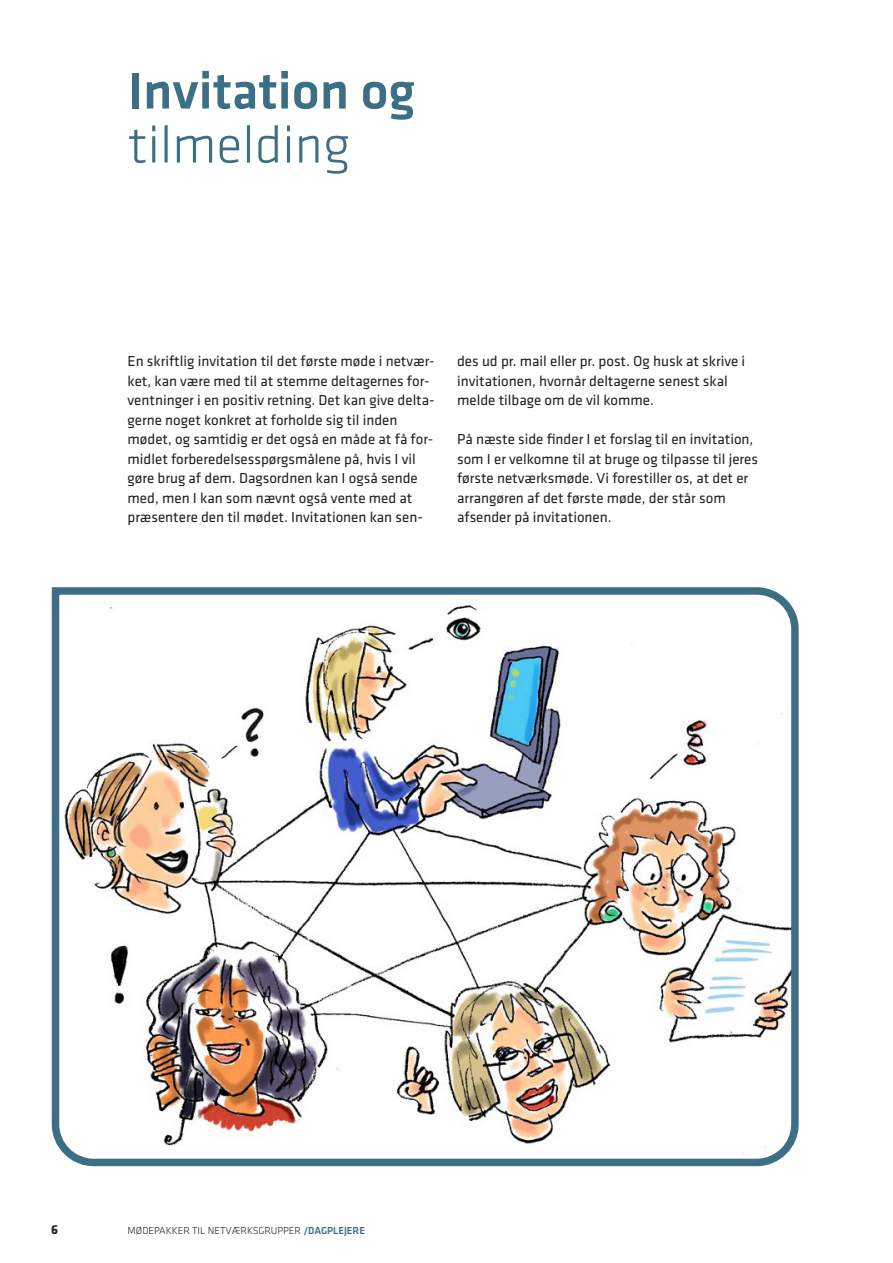
<style>
.page{position:relative;width:893px;height:1263px;background:#fff}
.page>*{position:absolute;margin:0;border:0;box-sizing:border-box;transform-origin:0 0}
.Overskrift_opslag_1{font:500 54px "Klavika";color:#3d6f84}
.Overskrift_opslag_2{font:300 54px "Klavika";color:#3d6f84}
.BAR_Brød{font:15px/19.5px "Klavika";color:#231f20}
.t1{font:700 13.5px "Klavika";color:#231f20}
.t2{font:300 10.5px "Klavika";color:#231f20}
.s1{font-weight:500;color:#3d6f84}
</style>
<div class="page">
<img style="left:51px;top:587px;width:748px;height:580px">
<p class="Overskrift_opslag_1" style="left:128px;top:54px;width:289px">Invitation og</p>
<p class="Overskrift_opslag_2" style="left:128px;top:112px;width:224px">tilmelding</p>
<p class="BAR_Brød" style="left:128px;top:351px;width:309px">En skriftlig invitation til det første møde i netvær&shy;ket, kan være med til at stemme deltagernes for&shy;ventninger i en positiv retning. Det kan give delta&shy;gerne noget konkret at forholde sig til inden mødet, og samtidig er det også en måde at få for&shy;midlet forberedelsesspørgsmålene på, hvis I vil gøre brug af dem. Dagsordnen kan I også sende med, men I kan som nævnt også vente med at præsentere den til mødet. Invitationen kan sen-</p>
<p class="BAR_Brød" style="left:457px;top:351px;width:290px">des ud pr. mail eller pr. post. Og husk at skrive i invitationen, hvornår deltagerne senest skal melde tilbage om de vil komme.</p>
<p class="BAR_Brød" style="left:457px;top:429px;width:302px">På næste side finder I et forslag til en invitation, som I er velkomne til at bruge og tilpasse til jeres første netværksmøde. Vi forestiller os, at det er arrangøren af det første møde, der står som afsender på invitationen.</p>
<p class="t1" style="left:51px;top:1220px;width:8px">6</p>
<p class="t2" style="left:128px;top:1224px;width:239px">MØDEPAKKER TIL NETVÆRKSGRUPPER <span class="s1">/DAGPLEJERE</span></p>
</div>
